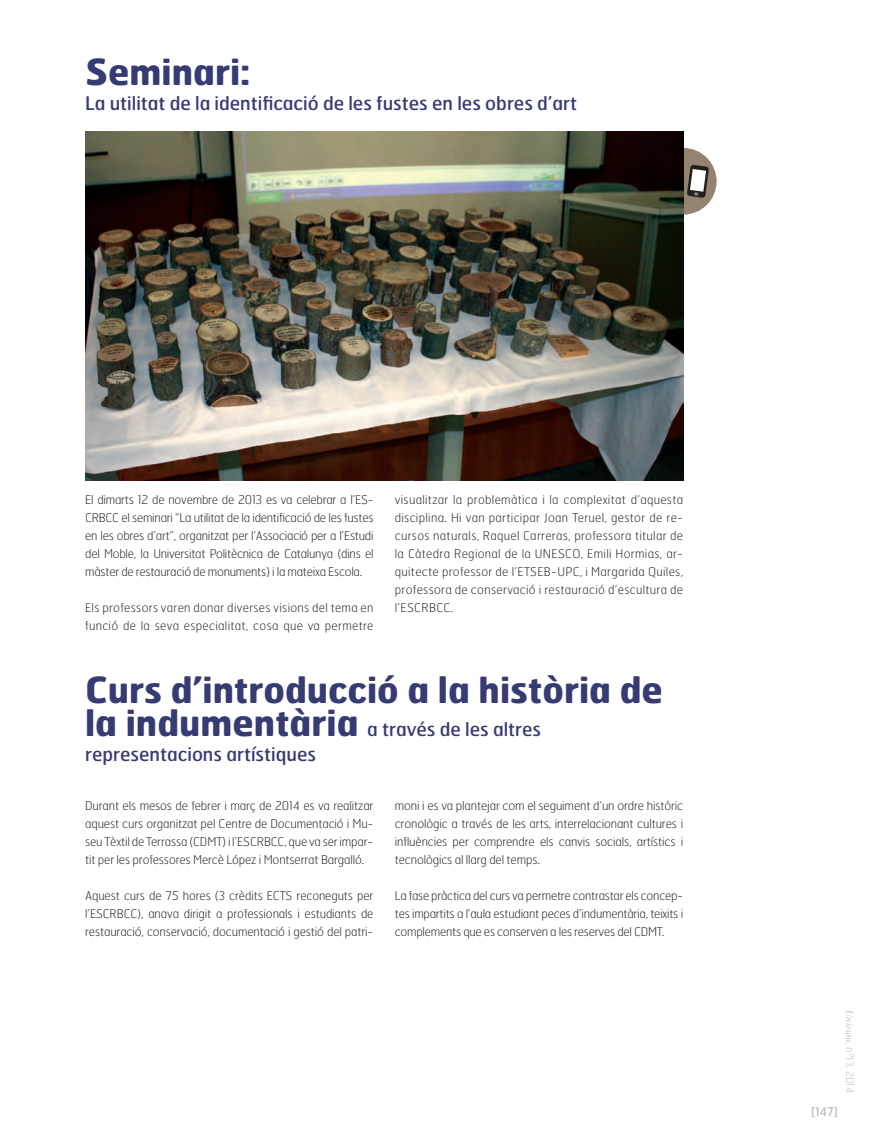
<style>
.page{position:relative;width:893px;height:1148px;background:#fff}
.page>*{position:absolute;margin:0;border:0;box-sizing:border-box;transform-origin:0 0}
.Abstracte_articulo_1{font:700 36px "Hermes";color:#363b74}
.Abstracte_articulo_1-2{font:18.75px/25.5px "Hermes";color:#363b74}
.Txt_CAT{font:100 12px/18px "Hermes";letter-spacing:-.01em;color:#231f20;text-align:justify}
.Txt_CAT-2{font:100 12px/18px "Hermes";letter-spacing:.025em;color:#231f20}
.Txt_CAT-3{font:12px "Hermes";color:#bcbdc0}
.t1{font:100 10.5px "Hermes";color:#bcbdc0}
.s1{font-weight:700;font-size:36px}
.s2{font-family:"Bodoni Std";font-weight:400;font-style:italic}
</style>
<div class="page">
<div style="left:650px;top:148px;width:66px;height:67px;background:#948370;border-radius:50%"></div>
<svg style="left:687px;top:165px;width:22px;height:33px"></svg>
<img style="left:85px;top:131px;width:598px;height:349px">
<p class="Abstracte_articulo_1" style="left:85px;top:48px;width:167px">Seminari:</p>
<p class="Abstracte_articulo_1-2" style="left:85px;top:90px;width:493px">La utilitat de la identificació de les fustes en les obres d’art</p>
<p class="Txt_CAT" style="left:85px;top:490px;width:290px">El dimarts 12 de novembre de 2013 es va celebrar a l’ES· CRBCC el seminari “La utilitat de la identificació de les fustes en les obres d’art”, organitzat per l’Associació per a l’Estudi del Moble, la Universitat Politècnica de Catalunya (dins el màster de restauració de monuments) i la mateixa Escola.</p>
<p class="Txt_CAT-2" style="left:85px;top:598px;width:290px">Els professors varen donar diverses visions del tema en funció de la seva especialitat, cosa que va permetre</p>
<p class="Txt_CAT" style="left:395px;top:490px;width:290px">visualitzar la problemàtica i la complexitat d’aquesta disciplina. Hi van participar Joan Teruel, gestor de re· cursos naturals, Raquel Carreras, professora titular de la Càtedra Regional de la UNESCO, Emili Hormias, ar· quitecte professor de l’ETSEB- UPC, i Margarida Quiles, professora de conservació i restauració d’escultura de l’ESCRBCC.</p>
<p class="Abstracte_articulo_1" style="left:85px;top:666px;width:579px">Curs d’introducció a la història de</p>
<p class="Abstracte_articulo_1-2" style="left:85px;top:716px;width:457px"><span class="s1">la indumentària</span> a través de les altres representacions artístiques</p>
<p class="Txt_CAT" style="left:85px;top:796px;width:290px">Durant els mesos de febrer i març de 2014 es va realitzar aquest curs organitzat pel Centre de Documentació i Mu· seu Tèxtil de Terrassa (CDMT) i l’ESCRBCC, que va ser impar· tit per les professores Mercè López i Montserrat Bargalló.</p>
<p class="Txt_CAT" style="left:85px;top:886px;width:290px">Aquest curs de 75 hores (3 crèdits ECTS reconeguts per l’ESCRBCC), anava dirigit a professionals i estudiants de restauració, conservació, documentació i gestió del patri·</p>
<p class="Txt_CAT" style="left:395px;top:796px;width:290px">moni i es va plantejar com el seguiment d’un ordre històric cronològic a través de les arts, interrelacionant cultures i influències per comprendre els canvis socials, artístics i tecnològics al llarg del temps.</p>
<p class="Txt_CAT" style="left:395px;top:886px;width:290px">La fase pràctica del curs va permetre contrastar els concep· tes impartits a l’aula estudiant peces d’indumentària, teixits i complements que es conserven a les reserves del CDMT.</p>
<p class="Txt_CAT-3" style="left:811px;top:1104px;width:28px">[147]</p>
<p class="t1" style="left:856px;top:1010px;width:84px;rotate:90deg"><span class="s2">Unicum</span>, nº13, 2014</p>
</div>
